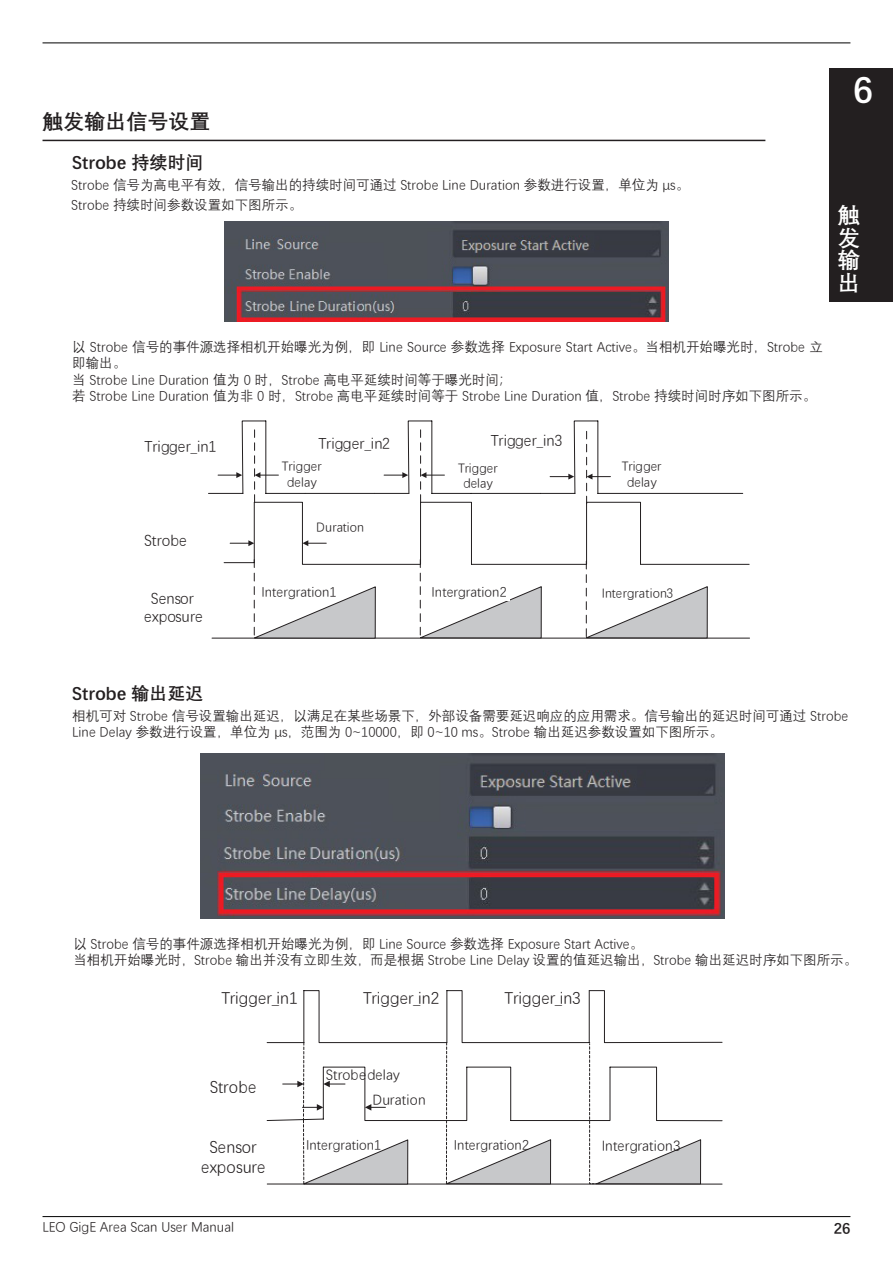
<style>
.page{position:relative;width:893px;height:1263px;background:#fff}
.page>*{position:absolute;margin:0;border:0;box-sizing:border-box;transform-origin:0 0}
.t1{font:700 36px "Deng Xian";color:#fff}
.t2{font:700 22.5px/22.5px "Deng Xian";color:#fff;text-align:justify}
.t3{font:700 21px "Deng Xian";color:#231f20}
.t4{font:700 18px "Deng Xian";color:#231f20}
.t5{font:16.5px/19.8px "Deng Xian";color:#231f20;text-align:center}
.t6{font:15.3px/18px "Deng Xian";color:#231f20;text-align:center}
.t7{font:700 15px "Deng Xian";color:#231f20}
.t8{font:14.25px "Deng Xian";color:#231f20}
.t9{font:14.1px "Deng Xian";color:#231f20}
.t10{font:13.5px/16.2px "Deng Xian";color:#231f20}
.t11{font:12.9px/15.5px "Deng Xian";color:#231f20;text-align:center}
</style>
<div class="page">
<hr style="left:43px;top:43px;width:807px;height:1px;background:#000">
<hr style="left:43px;top:1216px;width:807px;height:1px;background:#000">
<div style="left:829px;top:68px;width:64px;height:234px;background:#231f20"></div>
<svg style="left:208px;top:420px;width:542px;height:219px"></svg>
<hr style="left:43px;top:140px;width:722px;height:1px;background:#231f20">
<hr style="left:267px;top:1184px;width:455px;height:1px;background:#231f20">
<svg style="left:267px;top:990px;width:455px;height:194px"></svg>
<img style="left:225px;top:221px;width:443px;height:101px">
<img style="left:200px;top:753px;width:524px;height:166px">
<div style="left:261px;top:585px;width:79px;height:15px;background:#fff"></div>
<div style="left:432px;top:585px;width:78px;height:15px;background:#fff"></div>
<p class="t3" style="left:43px;top:107px;width:170px">触发输出信号设置</p>
<p class="t4" style="left:72px;top:150px;width:133px">Strobe 持续时间</p>
<p class="t10" style="left:71px;top:176px;width:619px">Strobe 信号为高电平有效，信号输出的持续时间可通过 Strobe Line Duration 参数进行设置，单位为 μs。</p>
<p class="t10" style="left:71px;top:196px;width:232px">Strobe 持续时间参数设置如下图所示。</p>
<h1 class="t1" style="left:853px;top:66px;width:21px">6</h1>
<h2 class="t2" style="left:838px;top:203px;width:24px">触发输出</h2>
<p class="t10" style="left:72px;top:338px;width:752px">以 Strobe 信号的事件源选择相机开始曝光为例，即 Line Source 参数选择 Exposure Start Active。当相机开始曝光时，Strobe 立即输出。</p>
<p class="t10" style="left:72px;top:371px;width:442px">当 Strobe Line Duration 值为 0 时，Strobe 高电平延续时间等于曝光时间；</p>
<p class="t10" style="left:72px;top:387px;width:745px">若 Strobe Line Duration 值为非 0 时，Strobe 高电平延续时间等于 Strobe Line Duration 值，Strobe 持续时间时序如下图所示。</p>
<p class="t6" style="left:145px;top:437px;width:73px">Trigger_in1</p>
<p class="t6" style="left:144px;top:531px;width:44px">Strobe</p>
<p class="t6" style="left:318px;top:434px;width:73px">Trigger_in2</p>
<p class="t11" style="left:282px;top:458px;width:41px">Trigger delay</p>
<p class="t11" style="left:316px;top:519px;width:49px">Duration</p>
<p class="t6" style="left:491px;top:431px;width:73px">Trigger_in3</p>
<p class="t11" style="left:458px;top:459px;width:41px">Trigger delay</p>
<p class="t11" style="left:622px;top:458px;width:41px">Trigger delay</p>
<p class="t10" style="left:261px;top:583px;width:77px">Intergration1</p>
<p class="t10" style="left:432px;top:583px;width:77px">Intergration2</p>
<p class="t6" style="left:144px;top:588px;width:60px">Sensor exposure</p>
<p class="t11" style="left:266px;top:585px;width:76px">Intergration1I</p>
<p class="t11" style="left:432px;top:585px;width:70px">ntergration2</p>
<p class="t11" style="left:602px;top:585px;width:73px">Intergration3</p>
<p class="t4" style="left:72px;top:681px;width:133px">Strobe 输出延迟</p>
<p class="t10" style="left:72px;top:707px;width:778px">相机可对 Strobe 信号设置输出延迟，以满足在某些场景下，外部设备需要延迟响应的应用需求。信号输出的延迟时间可通过 Strobe<br>Line Delay 参数进行设置，单位为 μs，范围为 0~10000，即 0~10 ms。Strobe 输出延迟参数设置如下图所示。</p>
<p class="t10" style="left:73px;top:935px;width:571px">以 Strobe 信号的事件源选择相机开始曝光为例，即 Line Source 参数选择 Exposure Start Active。</p>
<p class="t10" style="left:73px;top:951px;width:785px">当相机开始曝光时，Strobe 输出并没有立即生效，而是根据 Strobe Line Delay 设置的值延迟输出，Strobe 输出延迟时序如下图所示。</p>
<p class="t5" style="left:221px;top:988px;width:78px">Trigger_in1</p>
<p class="t5" style="left:210px;top:1076px;width:48px">Strobe</p>
<p class="t5" style="left:363px;top:988px;width:78px">Trigger_in2</p>
<p class="t5" style="left:505px;top:988px;width:78px">Trigger_in3</p>
<p class="t8" style="left:326px;top:1066px;width:75px">Strobe delay</p>
<p class="t9" style="left:373px;top:1090px;width:55px">Duration</p>
<p class="t5" style="left:201px;top:1137px;width:66px">Sensor exposure</p>
<p class="t9" style="left:602px;top:1136px;width:80px">Intergration3</p>
<p class="t10" style="left:306px;top:1136px;width:77px">Intergration1</p>
<p class="t10" style="left:454px;top:1136px;width:77px">Intergration2</p>
<p class="t10" style="left:43px;top:1218px;width:193px">LEO GigE Area Scan User Manual</p>
<p class="t7" style="left:834px;top:1218px;width:18px">26</p>
</div>
